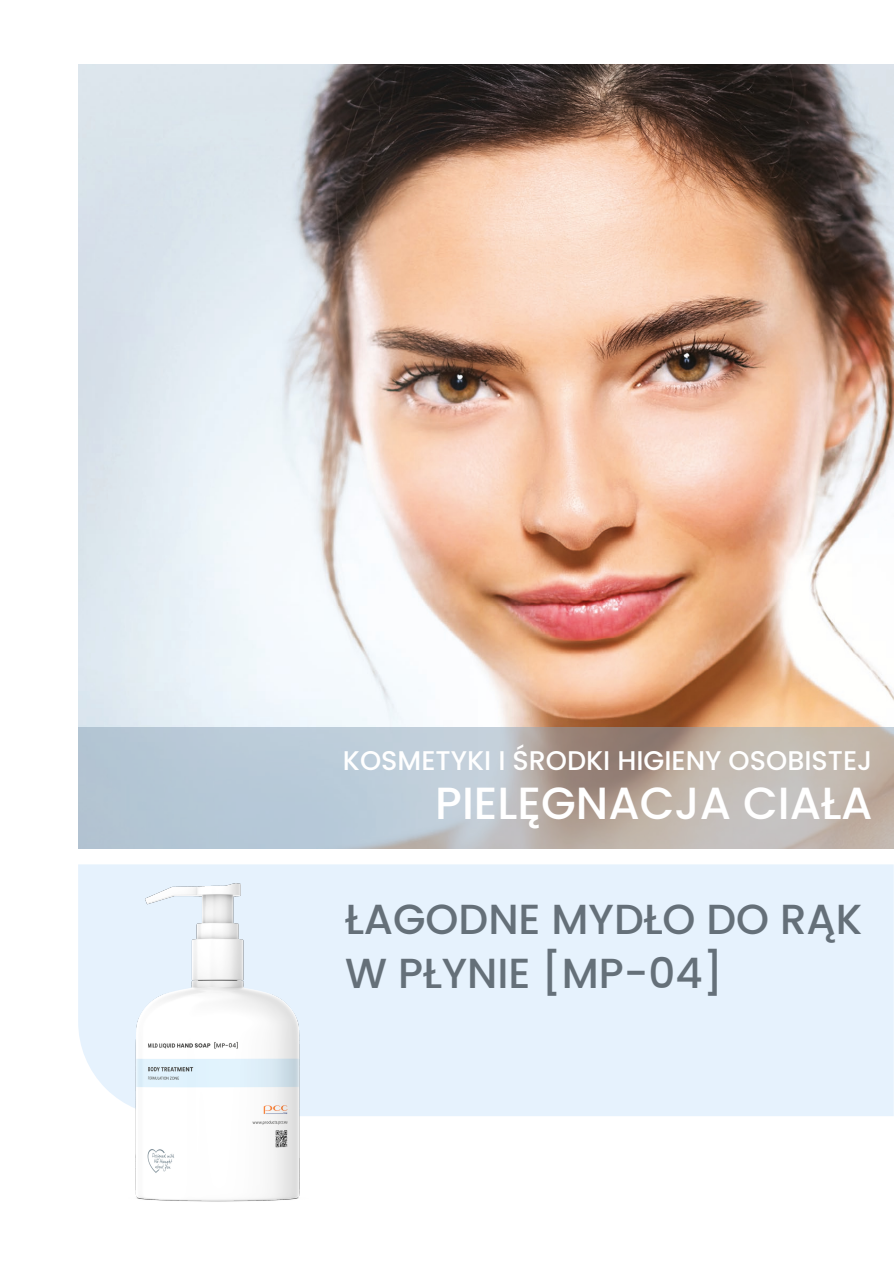
<style>
.page{position:relative;width:894px;height:1264px;background:#fff}
.page>*{position:absolute;margin:0;border:0;box-sizing:border-box;transform-origin:0 0}
.t1{font:500 45px "Poppins";color:#fff}
.t2{font:500 42px/54.6px "Poppins";color:#657079}
.t3{font:500 27px "Poppins";color:#fff}
</style>
<div class="page">
<img style="left:78px;top:64px;width:815px;height:663px">
<div style="left:78px;top:864px;width:815px;height:252px;background:#e6f2fd"></div>
<div style="left:78px;top:727px;width:815px;height:121px;background:#8ea5b9;opacity:.5"></div>
<img style="left:120px;top:882px;width:195px;height:320px">
<p class="t3" style="left:343px;top:741px;width:531px">KOSMETYKI I ŚRODKI HIGIENY OSOBISTEJ</p>
<h1 class="t1" style="left:435px;top:772px;width:438px">PIELĘGNACJA CIAŁA</h1>
<h2 class="t2" style="left:345px;top:891px;width:519px">ŁAGODNE MYDŁO DO RĄK<br>W PŁYNIE [MP-04]</h2>
</div>
